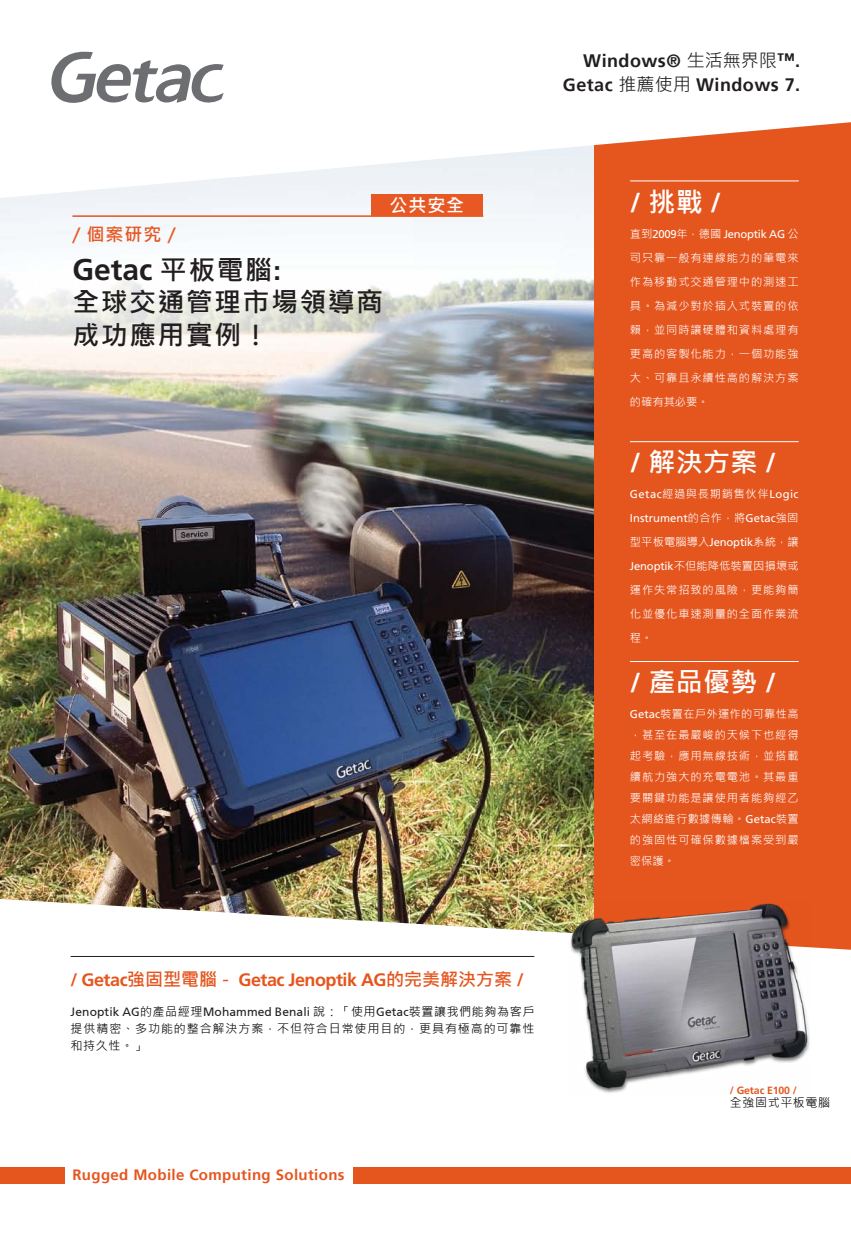
<style>
.page{position:relative;width:851px;height:1234px;background:#fff}
.page>*{position:absolute;margin:0;border:0;box-sizing:border-box;transform-origin:0 0}
.t1{font:700 30px "Frutiger";color:#221e1f}
.t2{font:700 27px/32.4px "Microsoft Jheng Hei";letter-spacing:.05em;color:#221e1f}
.t3{font:700 27px "Microsoft Jheng Hei";letter-spacing:.01em;color:#fff}
.t4{font:700 27px "Frutiger";color:#fff}
.t5{font:700 18px "Frutiger";letter-spacing:-.03em;color:#e5561f}
.t6{font:700 18px/24px "Frutiger 65";letter-spacing:.025em;color:#221e1f;text-align:right}
.t7{font:700 18px "Microsoft Jheng Hei";color:#e85824}
.t8{font:700 18px "Microsoft Jheng Hei";color:#fff}
.t9{font:700 15px "Frutiger 65";letter-spacing:.025em;color:#e5561f}
.t10{font:12px "Frutiger 55 Roman";letter-spacing:.01em;color:#221e1f}
.t11{font:12px/16.5px "Microsoft Jheng Hei";letter-spacing:.075em;color:#030000}
.t12{font:12px "Microsoft Jheng Hei";letter-spacing:.05em;color:#030000}
.t13{font:11.25px/24px "Microsoft Jheng Hei";letter-spacing:.075em;color:#fff;text-align:justify}
.t14{font:11.25px/24px "Frutiger";letter-spacing:.005em;color:#fff}
.t15{font:11.25px "Frutiger";letter-spacing:-.025em;color:#fff}
.t16{font:700 10.5px "Frutiger";letter-spacing:-.01em;color:#e5561f}
.s1{font-family:"Microsoft Jheng Hei";font-size:27px}
.s2{font-size:27px}
.s3{font-family:"Microsoft Jheng Hei";font-weight:400}
.s4{font-family:"Microsoft Jheng Hei"}
.s5{font-family:"Frutiger"}
.s6{font-family:"Microsoft Jheng Hei";color:#030000}
</style>
<div class="page">
<div style="left:0;top:1166px;width:64px;height:17px;background:#e5561f"></div>
<div style="left:353px;top:1166px;width:497px;height:17px;background:#e5561f"></div>
<hr style="left:71px;top:955px;width:463px;height:1px;background:#221e1f">
<svg style="left:51px;top:52px;width:173px;height:51px"></svg>
<img style="left:0;top:145px;width:594px;height:788px">
<div style="left:594px;top:122px;width:256px;height:827px;background:#e5561f"></div>
<hr style="left:72px;top:215px;width:411px;height:2px;background:#e5561f">
<div style="left:371px;top:194px;width:112px;height:22px;background:#e85824"></div>
<hr style="left:630px;top:180px;width:168px;height:1px;background:#fff">
<hr style="left:629px;top:441px;width:169px;height:1px;background:#fff">
<hr style="left:629px;top:661px;width:169px;height:1px;background:#fff">
<img style="left:569px;top:902px;width:242px;height:191px">
<h3 class="t7" style="left:72px;top:223px;width:105px">/ 個案研究 /</h3>
<h1 class="t1" style="left:72px;top:251px;width:210px">Getac <span class="s1">平板電腦</span><span class="s2">:</span></h1>
<h2 class="t2" style="left:72px;top:286px;width:312px">全球交通管理市場領導商成功應用實例！</h2>
<h3 class="t8" style="left:389px;top:194px;width:76px">公共安全</h3>
<h3 class="t6" style="left:562px;top:49px;width:239px">Windows® <span class="s3">生活無界限</span>™.<br>Getac <span class="s3">推薦使用</span> Windows 7.</h3>
<h2 class="t4" style="left:630px;top:186px;width:92px">/ <span class="s4">挑戰</span> /</h2>
<p class="t15" style="left:629px;top:227px;width:170px"><span class="s4">直到</span>2009<span class="s4">年，德國</span> Jenoptik AG <span class="s4">公</span></p>
<p class="t13" style="left:629px;top:245px;width:170px">司只靠一般有連線能力的筆電來作為移動式交通管理中的測速工具。為減少對於插入式裝置的依賴，並同時讓硬體和資料處理有更高的客製化能力，一個功能強大、可靠且永續性高的解決方案的確有其必要。</p>
<h2 class="t3" style="left:630px;top:445px;width:147px"><span class="s5">/</span> 解決方案 <span class="s5">/</span></h2>
<p class="t14" style="left:629px;top:482px;width:170px">Getac<span class="s4">經過與長期銷售伙伴</span>Logic<br>Instrument<span class="s4">的合作，將</span>Getac<span class="s4">強固</span></p>
<p class="t13" style="left:629px;top:530px;width:170px">型平板電腦導入<span class="s5">Jenoptik</span>系統，讓<span class="s5">Jenoptik</span>不但能降低裝置因損壞或運作失常招致的風險，更能夠簡化並優化車速測量的全面作業流程。</p>
<h2 class="t3" style="left:630px;top:665px;width:147px"><span class="s5">/</span> 產品優勢 <span class="s5">/</span></h2>
<p class="t13" style="left:629px;top:703px;width:170px;line-height:21px"><span class="s5">Getac</span>裝置在戶外運作的可靠性高，甚至在最嚴峻的天候下也經得起考驗，應用無線技術，並搭載續航力強大的充電電池。其最重要關鍵功能是讓使用者能夠經乙太網絡進行數據傳輸。<span class="s5">Getac</span>裝置的強固性可確保數據檔案受到嚴密保護。</p>
<h3 class="t5" style="left:71px;top:968px;width:454px">/ Getac<span class="s4">強固型電腦 -</span> Getac Jenoptik AG<span class="s4">的完美解決方案</span> /</h3>
<p class="t10" style="left:71px;top:1004px;width:465px">Jenoptik AG<span class="s6">的產品經理</span>Mohammed Benali <span class="s6">說：「使用</span>Getac<span class="s6">裝置讓我們能夠為客戶</span></p>
<p class="t11" style="left:71px;top:1020px;width:465px">提供精密、多功能的整合解決方案，不但符合日常使用目的，更具有極高的可靠性和持久性。」</p>
<h3 class="t9" style="left:72px;top:1165px;width:274px">Rugged Mobile Computing Solutions</h3>
<p class="t16" style="left:729px;top:1083px;width:68px">/ Getac E100 /</p>
<p class="t12" style="left:729px;top:1095px;width:102px">全強固式平板電腦</p>
</div>
